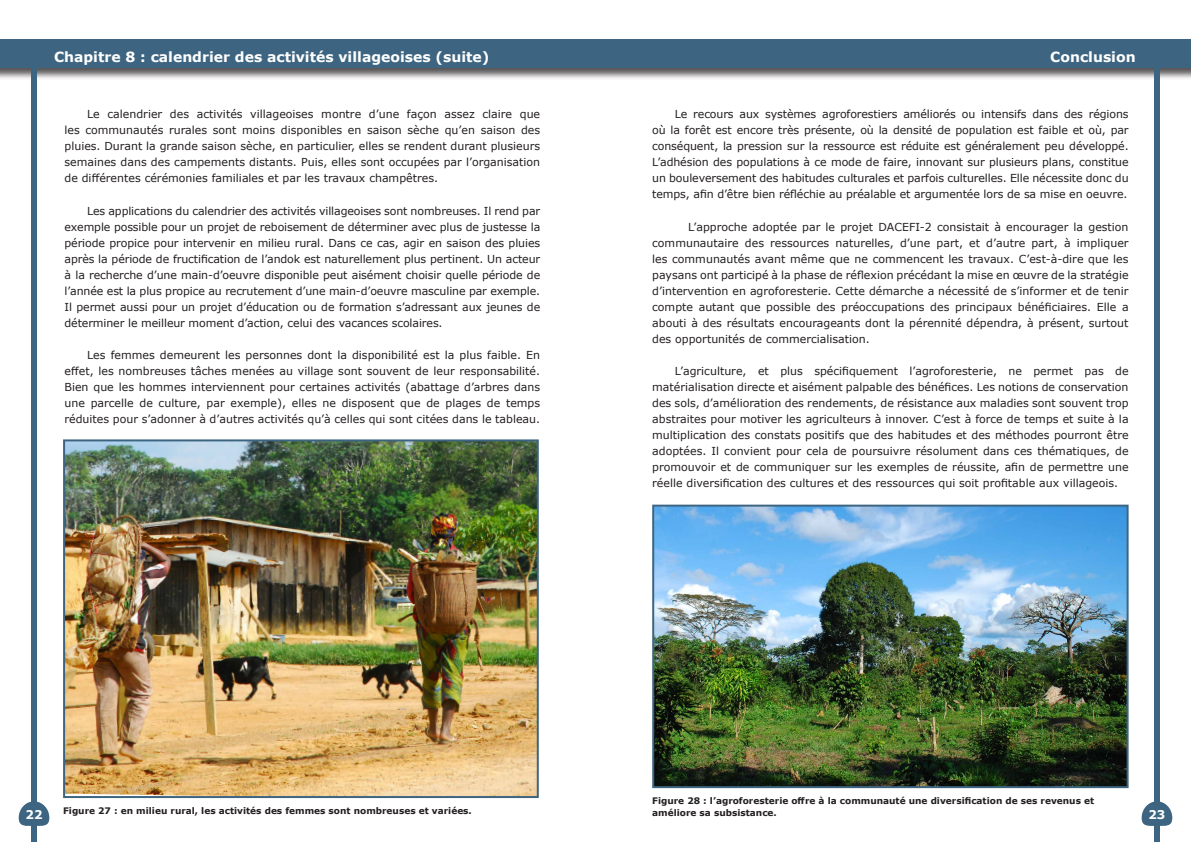
<style>
.page{position:relative;width:1191px;height:842px;background:#fff}
.page>*{position:absolute;margin:0;border:0;box-sizing:border-box;transform-origin:0 0}
.SOMMAIRE{font:700 14px "Verdana";color:#fff}
.t1{font:700 12px "Verdana";color:#fff}
.t2{font:11px/16px "Verdana";color:#231f20;text-align:justify}
.t3{font:700 9px/12px "Verdana";color:#231f20}
</style>
<div class="page">
<svg style="left:19px;top:801px;width:30px;height:25px"></svg>
<div style="left:0;top:39px;width:1191px;height:41px;background:#231f20;opacity:.75"></div>
<div style="left:0;top:40px;width:1191px;height:28px;background:#3d6581"></div>
<div style="left:31px;top:66px;width:6px;height:776px;background:#3d6581"></div>
<svg style="left:1141px;top:801px;width:31px;height:26px"></svg>
<div style="left:1154px;top:67px;width:5px;height:775px;background:#3d6581"></div>
<img style="left:655px;top:508px;width:470px;height:277px">
<div style="left:652px;top:505px;width:476px;height:283px;border:2px solid #3d6581"></div>
<img style="left:66px;top:442px;width:470px;height:353px">
<div style="left:63px;top:439px;width:476px;height:359px;border:2px solid #3d6581"></div>
<p class="SOMMAIRE" style="left:54px;top:47px;width:437px">Chapitre 8 : calendrier des activités villageoises (suite)</p>
<p class="t2" style="left:64px;top:106px;width:477px;text-indent:23px">Le calendrier des activités villageoises montre d’une façon assez claire que les communautés rurales sont moins disponibles en saison sèche qu’en saison des pluies. Durant la grande saison sèche, en particulier, elles se rendent durant plusieurs semaines dans des campements distants. Puis, elles sont occupées par l’organisation de différentes cérémonies familiales et par les travaux champêtres.</p>
<p class="t2" style="left:64px;top:202px;width:477px;text-indent:23px">Les applications du calendrier des activités villageoises sont nombreuses. Il rend par exemple possible pour un projet de reboisement de déterminer avec plus de justesse la période propice pour intervenir en milieu rural. Dans ce cas, agir en saison des pluies après la période de fructification de l’andok est naturellement plus pertinent. Un acteur à la recherche d’une main-d’oeuvre disponible peut aisément choisir quelle période de l’année est la plus propice au recrutement d’une main-d’oeuvre masculine par exemple.<br>Il permet aussi pour un projet d’éducation ou de formation s’adressant aux jeunes de déterminer le meilleur moment d’action, celui des vacances scolaires.</p>
<p class="t2" style="left:64px;top:346px;width:477px;text-indent:23px">Les femmes demeurent les personnes dont la disponibilité est la plus faible. En effet, les nombreuses tâches menées au village sont souvent de leur responsabilité.<br>Bien que les hommes interviennent pour certaines activités (abattage d’arbres dans une parcelle de culture, par exemple), elles ne disposent que de plages de temps réduites pour s’adonner à d’autres activités qu’à celles qui sont citées dans le tableau.</p>
<p class="SOMMAIRE" style="left:1050px;top:47px;width:87px">Conclusion</p>
<p class="t2" style="left:652px;top:106px;width:478px;text-indent:23px">Le recours aux systèmes agroforestiers améliorés ou intensifs dans des régions où la forêt est encore très présente, où la densité de population est faible et où, par conséquent, la pression sur la ressource est réduite est généralement peu développé.<br>L’adhésion des populations à ce mode de faire, innovant sur plusieurs plans, constitue un bouleversement des habitudes culturales et parfois culturelles. Elle nécessite donc du temps, afin d’être bien réfléchie au préalable et argumentée lors de sa mise en oeuvre.</p>
<p class="t2" style="left:652px;top:218px;width:478px;text-indent:36px">L’approche adoptée par le projet DACEFI-2 consistait à encourager la gestion communautaire des ressources naturelles, d’une part, et d’autre part, à impliquer les communautés avant même que ne commencent les travaux. C’est-à-dire que les paysans ont participé à la phase de réflexion précédant la mise en œuvre de la stratégie d’intervention en agroforesterie. Cette démarche a nécessité de s’informer et de tenir compte autant que possible des préoccupations des principaux bénéficiaires. Elle a abouti à des résultats encourageants dont la pérennité dépendra, à présent, surtout des opportunités de commercialisation.</p>
<p class="t2" style="left:652px;top:362px;width:478px;text-indent:23px">L’agriculture, et plus spécifiquement l’agroforesterie, ne permet pas de matérialisation directe et aisément palpable des bénéfices. Les notions de conservation des sols, d’amélioration des rendements, de résistance aux maladies sont souvent trop abstraites pour motiver les agriculteurs à innover. C’est à force de temps et suite à la multiplication des constats positifs que des habitudes et des méthodes pourront être adoptées. Il convient pour cela de poursuivre résolument dans ces thématiques, de promouvoir et de communiquer sur les exemples de réussite, afin de permettre une réelle diversification des cultures et des ressources qui soit profitable aux villageois.</p>
<p class="t3" style="left:63px;top:805px;width:410px">Figure 27 : en milieu rural, les activités des femmes sont nombreuses et variées.</p>
<p class="t3" style="left:652px;top:794px;width:443px">Figure 28 : l’agroforesterie offre à la communauté une diversification de ses revenus et améliore sa subsistance.</p>
<p class="t1" style="left:25px;top:806px;width:19px">22</p>
<p class="t1" style="left:1148px;top:806px;width:19px">23</p>
</div>
